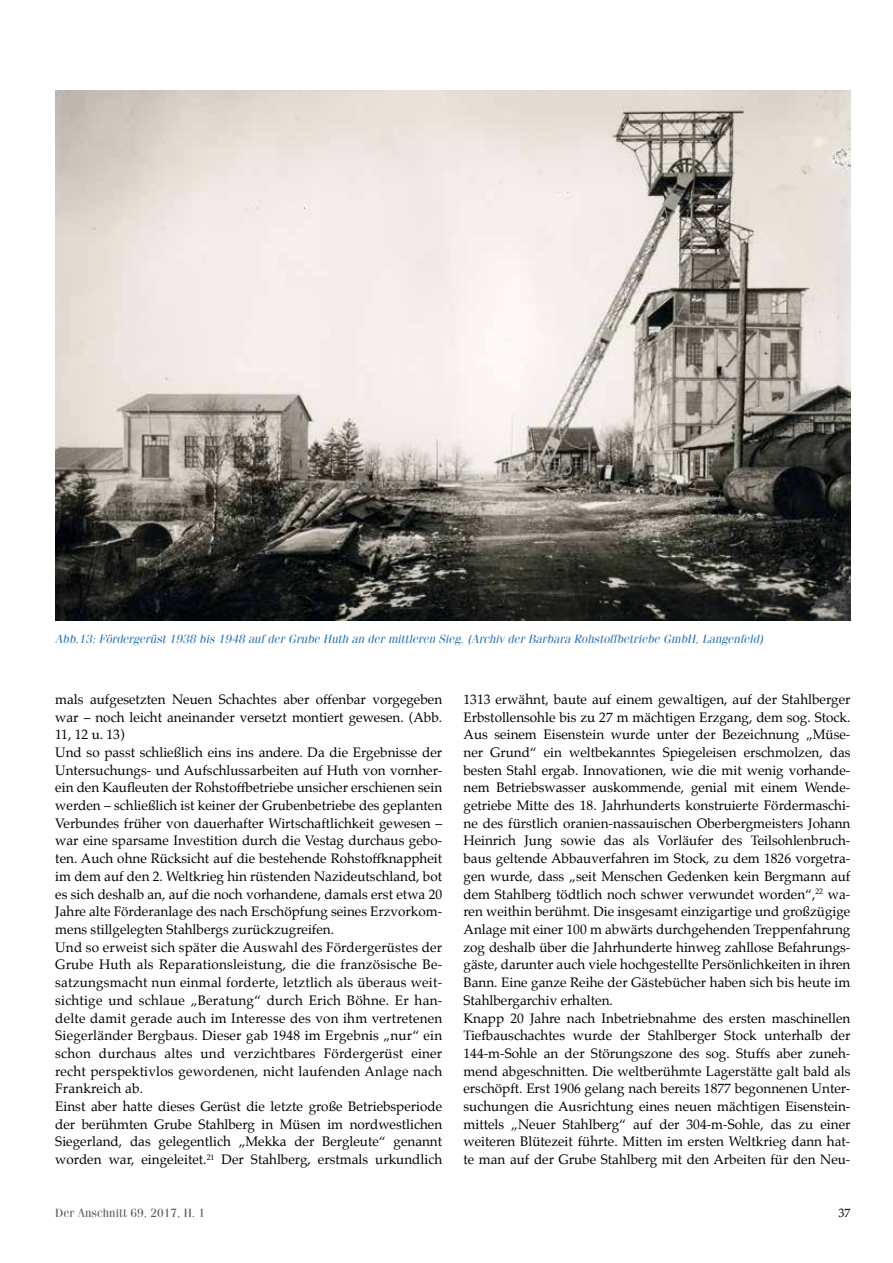
<style>
.page{position:relative;width:893px;height:1263px;background:#fff}
.page>*{position:absolute;margin:0;border:0;box-sizing:border-box;transform-origin:0 0}
.t1{font:13.5px/17.7px "Palatino";color:#000}
.t2{font:italic 12px "Fenice LT";color:#3077b8}
.t3{font:12px "Fenice LT";color:#58585a}
.t4{font:12px "Palatino";color:#000}
</style>
<div class="page">
<img style="left:55px;top:90px;width:795px;height:531px">
<p class="t2" style="left:55px;top:632px;width:710px">Abb.13: Fördergerüst 1938 bis 1948 auf der Grube Huth an der mittleren Sieg. (Archiv der Barbara Rohstoffbetriebe GmbH, Langenfeld)</p>
<p class="t1" style="left:55px;top:690px;width:388px">mals aufgesetzten Neuen Schachtes aber offenbar vorgegeben war – noch leicht aneinander versetzt montiert gewesen. (Abb.<br>11, 12 u. 13)<br>Und so passt schließlich eins ins andere. Da die Ergebnisse der Untersuchungs- und Aufschlussarbeiten auf Huth von vornher&shy;ein den Kaufleuten der Rohstoffbetriebe unsicher erschienen sein werden – schließlich ist keiner der Grubenbetriebe des geplanten Verbundes früher von dauerhafter Wirtschaftlichkeit gewesen – war eine sparsame Investition durch die Vestag durchaus gebo&shy;ten. Auch ohne Rücksicht auf die bestehende Rohstoffknappheit im dem auf den 2. Weltkrieg hin rüstenden Nazideutschland, bot es sich deshalb an, auf die noch vorhandene, damals erst etwa 20<br>Jahre alte Förderanlage des nach Erschöpfung seines Erzvorkom&shy;mens stillgelegten Stahlbergs zurückzugreifen.<br>Und so erweist sich später die Auswahl des Fördergerüstes der Grube Huth als Reparationsleistung, die die französische Be&shy;satzungsmacht nun einmal forderte, letztlich als überaus weit&shy;sichtige und schlaue „Beratung“ durch Erich Böhne. Er han&shy;delte damit gerade auch im Interesse des von ihm vertretenen Siegerländer Bergbaus. Dieser gab 1948 im Ergebnis „nur“ ein schon durchaus altes und verzichtbares Fördergerüst einer recht perspektivlos gewordenen, nicht laufenden Anlage nach Frankreich ab.<br>Einst aber hatte dieses Gerüst die letzte große Betriebsperiode der berühmten Grube Stahlberg in Müsen im nordwestlichen Siegerland, das gelegentlich „Mekka der Bergleute“ genannt worden war, eingeleitet.<sup>21</sup> Der Stahlberg, erstmals urkundlich</p>
<p class="t1" style="left:463px;top:690px;width:388px">1313 erwähnt, baute auf einem gewaltigen, auf der Stahlberger Erbstollensohle bis zu 27 m mächtigen Erzgang, dem sog. Stock.<br>Aus seinem Eisenstein wurde unter der Bezeichnung „Müse&shy;ner Grund“ ein weltbekanntes Spiegeleisen erschmolzen, das besten Stahl ergab. Innovationen, wie die mit wenig vorhande&shy;nem Betriebswasser auskommende, genial mit einem Wende&shy;getriebe Mitte des 18. Jahrhunderts konstruierte Fördermaschi&shy;ne des fürstlich oranien-nassauischen Oberbergmeisters Johann Heinrich Jung sowie das als Vorläufer des Teilsohlenbruch&shy;baus geltende Abbauverfahren im Stock, zu dem 1826 vorgetra&shy;gen wurde, dass „seit Menschen Gedenken kein Bergmann auf dem Stahlberg tödtlich noch schwer verwundet worden“,<sup>22</sup> wa&shy;ren weithin berühmt. Die insgesamt einzigartige und großzügige Anlage mit einer 100 m abwärts durchgehenden Treppenfahrung zog deshalb über die Jahrhunderte hinweg zahllose Befahrungs&shy;gäste, darunter auch viele hochgestellte Persönlichkeiten in ihren Bann. Eine ganze Reihe der Gästebücher haben sich bis heute im Stahlbergarchiv erhalten.<br>Knapp 20 Jahre nach Inbetriebnahme des ersten maschinellen Tiefbauschachtes wurde der Stahlberger Stock unterhalb der 144-m-Sohle an der Störungszone des sog. Stuffs aber zuneh&shy;mend abgeschnitten. Die weltberühmte Lagerstätte galt bald als erschöpft. Erst 1906 gelang nach bereits 1877 begonnenen Unter&shy;suchungen die Ausrichtung eines neuen mächtigen Eisenstein&shy;mittels „Neuer Stahlberg“ auf der 304-m-Sohle, das zu einer weiteren Blütezeit führte. Mitten im ersten Weltkrieg dann hat&shy;te man auf der Grube Stahlberg mit den Arbeiten für den Neu-</p>
<p class="t3" style="left:55px;top:1206px;width:152px">Der Anschnitt 69, 2017, H. 1</p>
<p class="t4" style="left:838px;top:1203px;width:13px">37</p>
</div>
